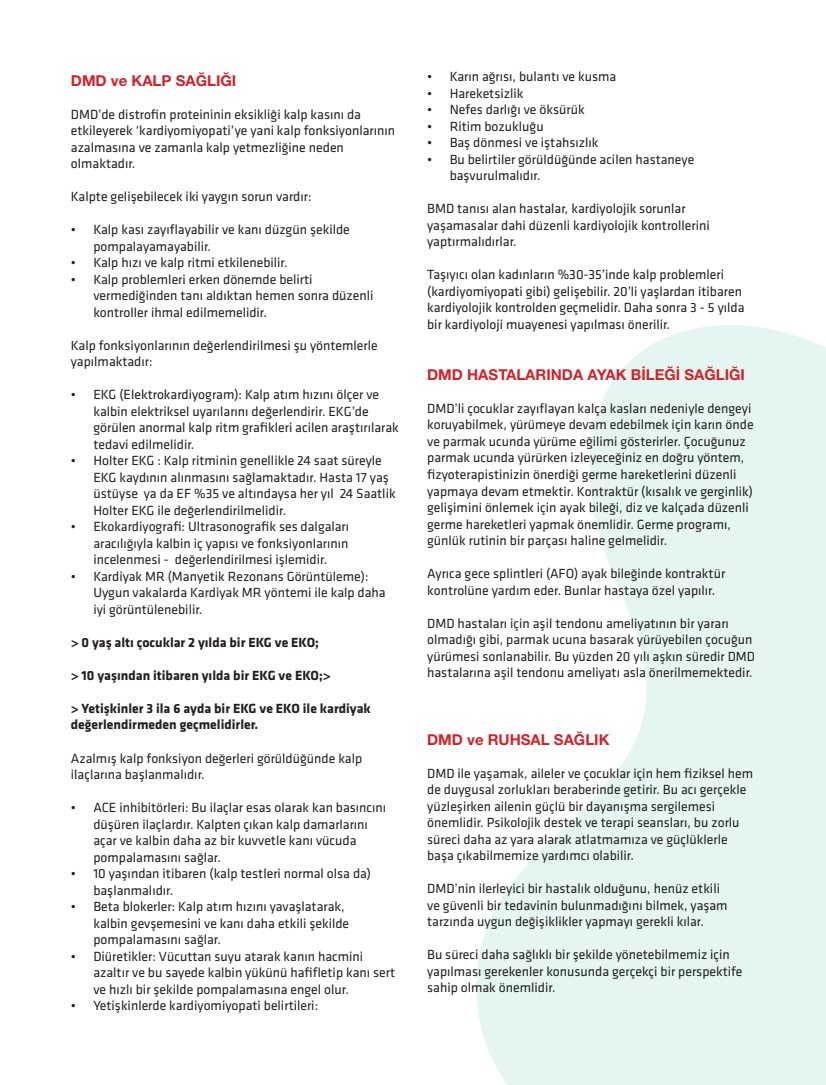
<style>
.page{position:relative;width:826px;height:1085px;background:#fff}
.page>*{position:absolute;margin:0;border:0;box-sizing:border-box;transform-origin:0 0}
.t1{font:700 15px "Helvetica Neue";color:#d1232a}
.t2{font:13.75px/16.5px "Klavika Basic";color:#231f20}
.t3{font:700 13.75px/16.5px "Klavika Basic";color:#231f20}
</style>
<div class="page">
<svg style="left:476px;top:325px;width:350px;height:759px;fill:#e5f6f2"></svg>
<p class="t1" style="left:71px;top:68px;width:167px">DMD ve KALP SAĞLIĞI</p>
<p class="t2" style="left:71px;top:105px;width:326px">DMD’de distrofin proteininin eksikliği kalp kasını da etkileyerek ‘kardiyomiyopati’ye yani kalp fonksiyonlarının azalmasına ve zamanla kalp yetmezliğine neden olmaktadır.</p>
<p class="t2" style="left:71px;top:188px;width:242px">Kalpte gelişebilecek iki yaygın sorun vardır:</p>
<p class="t2" style="left:93px;top:221px;width:258px;text-indent:-22px">• Kalp kası zayıflayabilir ve kanı düzgün şekilde pompalayamayabilir.</p>
<p class="t2" style="left:71px;top:254px;width:218px">• Kalp hızı ve kalp ritmi etkilenebilir.</p>
<p class="t2" style="left:93px;top:270px;width:281px;text-indent:-22px">• Kalp problemleri erken dönemde belirti vermediğinden tanı aldıktan hemen sonra düzenli kontroller ihmal edilmemelidir.</p>
<p class="t2" style="left:71px;top:336px;width:308px">Kalp fonksiyonlarının değerlendirilmesi şu yöntemlerle yapılmaktadır:</p>
<p class="t2" style="left:93px;top:386px;width:307px;text-indent:-22px">• EKG (Elektrokardiyogram): Kalp atım hızını ölçer ve kalbin elektriksel uyarılarını değerlendirir. EKG’de görülen anormal kalp ritm grafikleri acilen araştırılarak tedavi edilmelidir.</p>
<p class="t2" style="left:93px;top:452px;width:304px;text-indent:-22px">• Holter EKG : Kalp ritminin genellikle 24 saat süreyle EKG kaydının alınmasını sağlamaktadır. Hasta 17 yaş üstüyse ya da EF %35 ve altındaysa her yıl 24 Saatlik Holter EKG ile değerlendirilmelidir.</p>
<p class="t2" style="left:93px;top:518px;width:257px;text-align:justify;text-indent:-22px">• Ekokardiyografi: Ultrasonografik ses dalgaları aracılığıyla kalbin iç yapısı ve fonksiyonlarının incelenmesi - değerlendirilmesi işlemidir.</p>
<p class="t2" style="left:93px;top:567px;width:294px;text-indent:-22px">• Kardiyak MR (Manyetik Rezonans Görüntüleme):<br>Uygun vakalarda Kardiyak MR yöntemi ile kalp daha iyi görüntülenebilir.</p>
<p class="t3" style="left:71px;top:633px;width:249px">&gt; 0 yaş altı çocuklar 2 yılda bir EKG ve EKO;</p>
<p class="t3" style="left:71px;top:666px;width:261px">&gt; 10 yaşından itibaren yılda bir EKG ve EKO;&gt;</p>
<p class="t3" style="left:71px;top:699px;width:301px">&gt; Yetişkinler 3 ila 6 ayda bir EKG ve EKO ile kardiyak değerlendirmeden geçmelidirler.</p>
<p class="t2" style="left:71px;top:749px;width:293px">Azalmış kalp fonksiyon değerleri görüldüğünde kalp ilaçlarına başlanmalıdır.</p>
<p class="t2" style="left:93px;top:798px;width:294px;text-indent:-22px">• ACE inhibitörleri: Bu ilaçlar esas olarak kan basıncını düşüren ilaçlardır. Kalpten çıkan kalp damarlarını açar ve kalbin daha az bir kuvvetle kanı vücuda pompalamasını sağlar.</p>
<p class="t2" style="left:93px;top:864px;width:279px;text-indent:-22px">• 10 yaşından itibaren (kalp testleri normal olsa da) başlanmalıdır.</p>
<p class="t2" style="left:93px;top:897px;width:257px;text-indent:-22px">• Beta blokerler: Kalp atım hızını yavaşlatarak, kalbin gevşemesini ve kanı daha etkili şekilde pompalamasını sağlar.</p>
<p class="t2" style="left:93px;top:947px;width:303px;text-indent:-22px">• Diüretikler: Vücuttan suyu atarak kanın hacmini azaltır ve bu sayede kalbin yükünü hafifletip kanı sert ve hızlı bir şekilde pompalamasına engel olur.</p>
<p class="t2" style="left:71px;top:996px;width:249px">• Yetişkinlerde kardiyomiyopati belirtileri:</p>
<p class="t2" style="left:427px;top:68px;width:191px">• Karın ağrısı, bulantı ve kusma</p>
<p class="t2" style="left:427px;top:84px;width:98px">• Hareketsizlik</p>
<p class="t2" style="left:427px;top:101px;width:159px">• Nefes darlığı ve öksürük</p>
<p class="t2" style="left:427px;top:117px;width:118px">• Ritim bozukluğu</p>
<p class="t2" style="left:427px;top:134px;width:173px">• Baş dönmesi ve iştahsızlık</p>
<p class="t2" style="left:449px;top:150px;width:246px;text-indent:-22px">• Bu belirtiler görüldüğünde acilen hastaneye başvurulmalıdır.</p>
<p class="t2" style="left:427px;top:200px;width:284px">BMD tanısı alan hastalar, kardiyolojik sorunlar yaşamasalar dahi düzenli kardiyolojik kontrollerini yaptırmalıdırlar.</p>
<p class="t2" style="left:427px;top:266px;width:319px">Taşıyıcı olan kadınların %30-35’inde kalp problemleri (kardiyomiyopati gibi) gelişebilir. 20’li yaşlardan itibaren kardiyolojik kontrolden geçmelidir. Daha sonra 3 - 5 yılda bir kardiyoloji muayenesi yapılması önerilir.</p>
<p class="t1" style="left:427px;top:363px;width:319px">DMD HASTALARINDA AYAK BİLEĞİ SAĞLIĞI</p>
<p class="t2" style="left:427px;top:399px;width:328px">DMD’li çocuklar zayıflayan kalça kasları nedeniyle dengeyi koruyabilmek, yürümeye devam edebilmek için karın önde ve parmak ucunda yürüme eğilimi gösterirler. Çocuğunuz parmak ucunda yürürken izleyeceğiniz en doğru yöntem, fizyoterapistinizin önerdiği germe hareketlerini düzenli yapmaya devam etmektir. Kontraktür (kısalık ve gerginlik) gelişimini önlemek için ayak bileği, diz ve kalçada düzenli germe hareketleri yapmak önemlidir. Germe programı, günlük rutinin bir parçası haline gelmelidir.</p>
<p class="t2" style="left:427px;top:564px;width:299px">Ayrıca gece splintleri (AFO) ayak bileğinde kontraktür kontrolüne yardım eder. Bunlar hastaya özel yapılır.</p>
<p class="t2" style="left:427px;top:614px;width:329px">DMD hastaları için aşil tendonu ameliyatının bir yararı olmadığı gibi, parmak ucuna basarak yürüyebilen çocuğun yürümesi sonlanabilir. Bu yüzden 20 yılı aşkın süredir DMD hastalarına aşil tendonu ameliyatı asla önerilmemektedir.</p>
<p class="t1" style="left:427px;top:727px;width:184px">DMD ve RUHSAL SAĞLIK</p>
<p class="t2" style="left:427px;top:764px;width:327px">DMD ile yaşamak, aileler ve çocuklar için hem fiziksel hem de duygusal zorlukları beraberinde getirir. Bu acı gerçekle yüzleşirken ailenin güçlü bir dayanışma sergilemesi önemlidir. Psikolojik destek ve terapi seansları, bu zorlu süreci daha az yara alarak atlatmamıza ve güçlüklerle başa çıkabilmemize yardımcı olabilir.</p>
<p class="t2" style="left:427px;top:879px;width:302px">DMD’nin ilerleyici bir hastalık olduğunu, henüz etkili ve güvenli bir tedavinin bulunmadığını bilmek, yaşam tarzında uygun değişiklikler yapmayı gerekli kılar.</p>
<p class="t2" style="left:427px;top:945px;width:317px">Bu süreci daha sağlıklı bir şekilde yönetebilmemiz için yapılması gerekenler konusunda gerçekçi bir perspektife sahip olmak önemlidir.</p>
</div>
